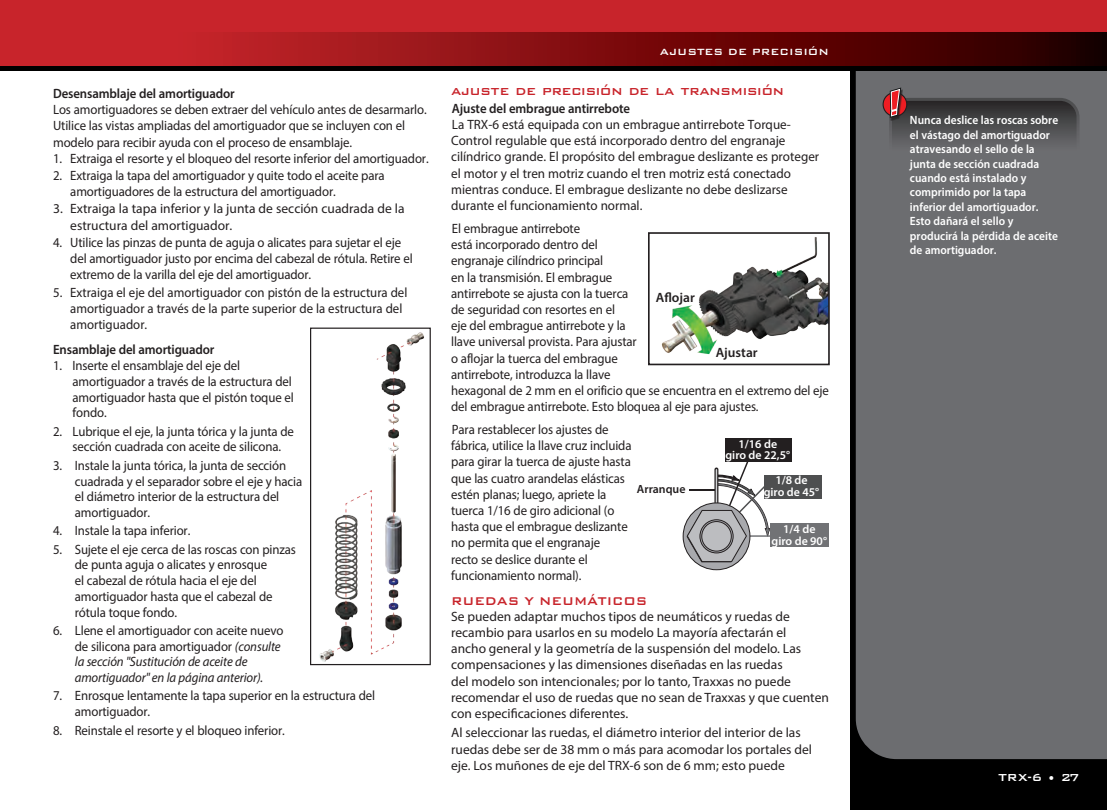
<style>
.page{position:relative;width:1107px;height:810px;background:#fff}
.page>*{position:absolute;margin:0;border:0;box-sizing:border-box;transform-origin:0 0}
.t1{font:500 16.5px "Bank Gothic BT";letter-spacing:-.01em;color:#c8242b;scale:.95 1}
.t2{font:500 15px "Bank Gothic BT";letter-spacing:-.01em;color:#c8242b;scale:.95 1}
.t3{font:13.5px/16.2px "Myriad Pro";letter-spacing:-.01em;color:#231f20;scale:.95 1}
.t4{font:13.5px/16.2px "Myriad Pro";letter-spacing:-.01em;color:#231f20}
.t5{font:italic 13.5px/15.8px "Myriad Pro";letter-spacing:-.01em;color:#231f20;scale:.95 1}
.t6{font:600 13.5px "Myriad Pro";letter-spacing:-.01em;color:#231f20;scale:.95 1}
.t7{font:600 13.5px "Myriad Pro";letter-spacing:-.01em;color:#231f20}
.t8{font:500 13.5px "Bank Gothic BT";color:#fff}
.t9{font:600 12px/14.4px "Myriad Pro";color:#fff;scale:.95 1}
.t10{font:500 12px "Bank Gothic BT";color:#fff}
.t11{font:600 11.85px/11.9px "Myriad Pro";color:#fff;text-align:center}
.t12{font:600 11.85px "Myriad Pro";color:#231f20}
.s1{font-style:normal}
</style>
<div class="page">
<div style="left:850px;top:13px;width:257px;height:797px;background:#000"></div>
<div style="left:856px;top:71px;width:251px;height:688px;background:#6c6d70"></div>
<div style="left:0;top:0;width:1107px;height:70px;background:#000"></div>
<div style="left:0;top:0;width:1107px;height:51px;background:#c8242b"></div>
<svg style="left:0;top:32px;width:1107px;height:34px"></svg>
<img style="left:319px;top:332px;width:105px;height:330px">
<div style="left:310px;top:328px;width:121px;height:337px;border:1px solid #231f20"></div>
<img style="left:661px;top:237px;width:166px;height:118px">
<div style="left:648px;top:232px;width:182px;height:133px;border:2px solid #231f20"></div>
<div style="left:764px;top:475px;width:58px;height:24px;background:#4e4f50"></div>
<div style="left:771px;top:523px;width:58px;height:24px;background:#717275"></div>
<div style="left:725px;top:438px;width:66px;height:24px;background:#231f20"></div>
<svg style="left:683px;top:462px;width:88px;height:108px"></svg>
<div style="left:889px;top:98px;width:191px;height:72px;border:3px solid #fff;border-radius:18px"></div>
<svg style="left:883px;top:93px;width:24px;height:23px"></svg>
<div style="left:883px;top:92px;width:24px;height:25px;border:1px solid #231f20;border-radius:50%"></div>
<svg style="left:888px;top:85px;width:190px;height:83px"></svg>
<p class="t6" style="left:53px;top:85px;width:193px">Desensamblaje del amortiguador</p>
<p class="t3" style="left:53px;top:101px;width:395px">Los amortiguadores se deben extraer del vehículo antes de desarmarlo.<br>Utilice las vistas ampliadas del amortiguador que se incluyen con el modelo para recibir ayuda con el proceso de ensamblaje.</p>
<p class="t3" style="left:53px;top:150px;width:397px">1. Extraiga el resorte y el bloqueo del resorte inferior del amortiguador.</p>
<p class="t3" style="left:70px;top:167px;width:332px;text-indent:-17px">2. Extraiga la tapa del amortiguador y quite todo el aceite para amortiguadores de la estructura del amortiguador.</p>
<p class="t4" style="left:70px;top:201px;width:336px;text-indent:-17px">3. Extraiga la tapa inferior y la junta de sección cuadrada de la estructura del amortiguador.</p>
<p class="t3" style="left:70px;top:234px;width:362px;text-indent:-17px">4. Utilice las pinzas de punta de aguja o alicates para sujetar el eje del amortiguador justo por encima del cabezal de rótula. Retire el extremo de la varilla del eje del amortiguador.</p>
<p class="t3" style="left:70px;top:284px;width:356px;text-indent:-17px">5. Extraiga el eje del amortiguador con pistón de la estructura del amortiguador a través de la parte superior de la estructura del amortiguador.</p>
<p class="t6" style="left:53px;top:341px;width:171px">Ensamblaje del amortiguador</p>
<p class="t3" style="left:73px;top:358px;width:234px;line-height:15.8px;text-indent:-19px">1. Inserte el ensamblaje del eje del amortiguador a través de la estructura del amortiguador hasta que el pistón toque el fondo.</p>
<p class="t3" style="left:53px;top:423px;width:255px;line-height:15.8px;text-align:center">2. Lubrique el eje, la junta tórica y la junta de sección cuadrada con aceite de silicona.</p>
<p class="t3" style="left:75px;top:457px;width:241px;line-height:15.8px;text-indent:-22px">3. Instale la junta tórica, la junta de sección cuadrada y el separador sobre el eje y hacia el diámetro interior de la estructura del amortiguador.</p>
<p class="t3" style="left:53px;top:522px;width:146px">4. Instale la tapa inferior.</p>
<p class="t3" style="left:75px;top:541px;width:234px;line-height:15.8px;text-indent:-22px">5. Sujete el eje cerca de las roscas con pinzas de punta aguja o alicates y enrosque<br>el cabezal de rótula hacia el eje del amortiguador hasta que el cabezal de rótula toque fondo.</p>
<p class="t5" style="left:75px;top:622px;width:221px;text-indent:-22px"><span class="s1">6. Llene el amortiguador con aceite nuevo de silicona para amortiguador</span> (consulte la sección "Sustitución de aceite de amortiguador" en la página anterior).</p>
<p class="t3" style="left:75px;top:688px;width:318px;line-height:15.8px;text-indent:-22px">7. Enrosque lentamente la tapa superior en la estructura del amortiguador.</p>
<p class="t3" style="left:53px;top:722px;width:245px">8. Reinstale el resorte y el bloqueo inferior.</p>
<p class="t10" style="left:660px;top:46px;width:170px">AJUSTES DE PRECISIÓN</p>
<p class="t1" style="left:451px;top:82px;width:352px">ajuste de precisión de la transmisión</p>
<p class="t6" style="left:452px;top:100px;width:189px">Ajuste del embrague antirrebote</p>
<p class="t4" style="left:451px;top:116px;width:370px">La TRX-6 está equipada con un embrague antirrebote Torque-Control regulable que está incorporado dentro del engranaje cilíndrico grande. El propósito del embrague deslizante es proteger el motor y el tren motriz cuando el tren motriz está conectado mientras conduce. El embrague deslizante no debe deslizarse durante el funcionamiento normal.</p>
<p class="t3" style="left:451px;top:220px;width:399px">El embrague antirrebote<br>está incorporado dentro del<br>engranaje cilíndrico principal<br>en la transmisión. El embrague<br>antirrebote se ajusta con la tuerca<br>de seguridad con resortes en el<br>eje del embrague antirrebote y la<br>llave universal provista. Para ajustar<br>o aflojar la tuerca del embrague<br>antirrebote, introduzca la llave<br>hexagonal de 2 mm en el orificio que se encuentra en el extremo del eje del embrague antirrebote. Esto bloquea al eje para ajustes.</p>
<p class="t3" style="left:451px;top:421px;width:191px">Para restablecer los ajustes de fábrica, utilice la llave cruz incluida para girar la tuerca de ajuste hasta que las cuatro arandelas elásticas estén planas; luego, apriete la tuerca 1/16 de giro adicional (o hasta que el embrague deslizante no permita que el engranaje<br>recto se deslice durante el funcionamiento normal).</p>
<p class="t2" style="left:451px;top:593px;width:208px">RUEDAS Y NEUMÁTICOS</p>
<p class="t4" style="left:451px;top:608px;width:379px">Se pueden adaptar muchos tipos de neumáticos y ruedas de recambio para usarlos en su modelo La mayoría afectarán el<br>ancho general y la geometría de la suspensión del modelo. Las compensaciones y las dimensiones diseñadas en las ruedas<br>del modelo son intencionales; por lo tanto, Traxxas no puede recomendar el uso de ruedas que no sean de Traxxas y que cuenten con especificaciones diferentes.</p>
<p class="t4" style="left:451px;top:725px;width:362px">Al seleccionar las ruedas, el diámetro interior del interior de las ruedas debe ser de 38 mm o más para acomodar los portales del eje. Los muñones de eje del TRX-6 son de 6 mm; esto puede</p>
<p class="t7" style="left:656px;top:289px;width:40px">Aflojar</p>
<p class="t7" style="left:716px;top:344px;width:43px">Ajustar</p>
<p class="t11" style="left:726px;top:437px;width:66px">1/16 de<br>giro de 22,5°</p>
<p class="t11" style="left:775px;top:474px;width:34px">1/8 de</p>
<p class="t12" style="left:637px;top:481px;width:50px">Arranque</p>
<p class="t11" style="left:764px;top:486px;width:57px">giro de 45°</p>
<p class="t11" style="left:772px;top:522px;width:57px">1/4 de giro de 90°</p>
<p class="t9" style="left:910px;top:113px;width:158px">Nunca deslice las roscas sobre el vástago del amortiguador atravesando el sello de la junta de sección cuadrada cuando está instalado y comprimido por la tapa inferior del amortiguador.<br>Esto dañará el sello y producirá la pérdida de aceite de amortiguador.</p>
<p class="t8" style="left:998px;top:770px;width:83px">TRX-6 • 27</p>
</div>
